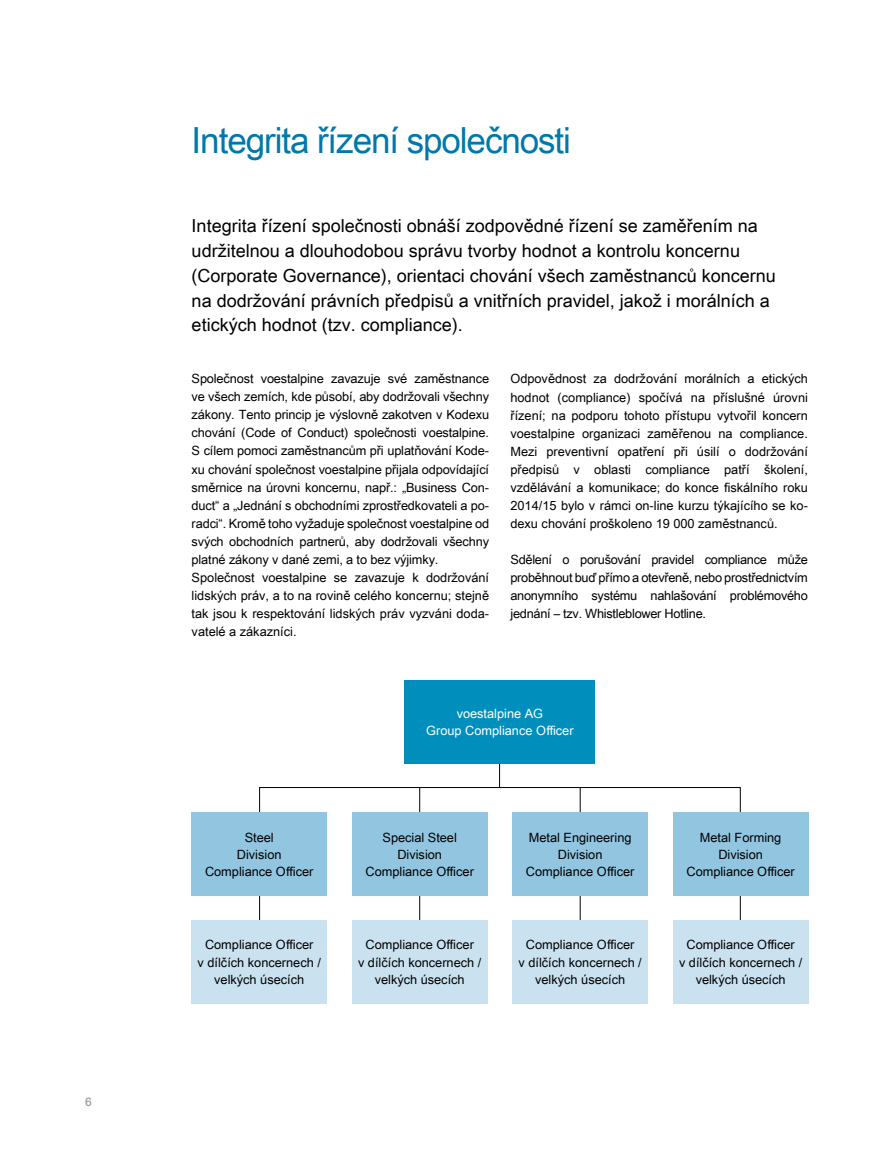
<style>
.page{position:relative;width:893px;height:1157px;background:#fff}
.page>*{position:absolute;margin:0;border:0;box-sizing:border-box;transform-origin:0 0}
.t1{font:36px "Arial Unicode MS";letter-spacing:-.03em;color:#0078aa}
.t2{font:18px/24.8px "Arial Unicode MS";color:#000}
.t3{font:12.75px/18px "Arial Unicode MS";letter-spacing:-.005em;color:#000;text-align:center}
.t4{font:12.75px/17.2px "Arial Unicode MS";color:#fff;text-align:center}
.t5{font:500 12px "Helvetica Neue";color:#9c9d9d}
</style>
<div class="page">
<hr style="left:419px;top:787px;width:1px;height:185px;background:#000">
<hr style="left:580px;top:787px;width:1px;height:185px;background:#000">
<hr style="left:499px;top:745px;width:1px;height:42px;background:#000">
<div style="left:405px;top:680px;width:190px;height:83px;background:#008fbc"></div>
<div style="left:192px;top:920px;width:135px;height:83px;background:#cae2f0"></div>
<div style="left:352px;top:920px;width:135px;height:83px;background:#cae2f0"></div>
<div style="left:513px;top:920px;width:135px;height:83px;background:#cae2f0"></div>
<div style="left:673px;top:920px;width:135px;height:83px;background:#cae2f0"></div>
<div style="left:192px;top:812px;width:135px;height:84px;background:#92c5e0"></div>
<div style="left:352px;top:812px;width:135px;height:84px;background:#92c5e0"></div>
<div style="left:513px;top:812px;width:135px;height:84px;background:#92c5e0"></div>
<div style="left:673px;top:812px;width:135px;height:84px;background:#92c5e0"></div>
<p class="t5" style="left:85px;top:1094px;width:8px">6</p>
<h1 class="t1" style="left:192px;top:115px;width:381px">Integrita řízení společnosti</h1>
<p class="t2" style="left:192px;top:213px;width:586px">Integrita řízení společnosti obnáší zodpovědné řízení se zaměřením na udržitelnou a dlouhodobou správu tvorby hodnot a kontrolu koncernu (Corporate Governance), orientaci chování všech zaměstnanců koncernu na dodržování právních předpisů a vnitřních pravidel, jakož i morálních a etických hodnot (tzv. compliance).</p>
<p class="t3" style="left:192px;top:370px;width:299px;text-align:left">Společnost voestalpine zavazuje své zaměstnance ve všech zemích, kde působí, aby dodržovali všechny zákony. Tento princip je výslovně zakotven v Kodexu chování (Code of Conduct) společnosti voestalpine.<br>S cílem pomoci zaměstnancům při uplatňování Kode&shy;xu chování společnost voestalpine přijala odpovídající směrnice na úrovni koncernu, např.: „Business Con&shy;duct“ a „Jednání s obchodními zprostředkovateli a po&shy;radci“. Kromě toho vyžaduje společnost voestalpine od svých obchodních partnerů, aby dodržovali všechny platné zákony v dané zemi, a to bez výjimky.<br>Společnost voestalpine se zavazuje k dodržování lidských práv, a to na rovině celého koncernu; stejně tak jsou k respektování lidských práv vyzváni doda&shy;vatelé a zákazníci.</p>
<p class="t3" style="left:510px;top:370px;width:299px;text-align:justify">Odpovědnost za dodržování morálních a etických hodnot (compliance) spočívá na příslušné úrovni řízení; na podporu tohoto přístupu vytvořil koncern voestalpine organizaci zaměřenou na compliance.<br>Mezi preventivní opatření při úsilí o dodržování předpisů v oblasti compliance patří školení, vzdělávání a komunikace; do konce fiskálního roku 2014/15 bylo v rámci on-line kurzu týkajícího se ko&shy;dexu chování proškoleno 19 000 zaměstnanců.</p>
<p class="t3" style="left:510px;top:550px;width:299px;text-align:justify">Sdělení o porušování pravidel compliance může proběhnout buď přímo a otevřeně, nebo prostřednictvím anonymního systému nahlašování problémového jednání – tzv. Whistleblower Hotline.</p>
<p class="t4" style="left:426px;top:704px;width:149px">voestalpine AG<br>Group Compliance Officer</p>
<p class="t3" style="left:205px;top:828px;width:110px;line-height:17.2px">Steel<br>Division<br>Compliance Officer</p>
<p class="t3" style="left:365px;top:828px;width:110px;line-height:17.2px">Special Steel<br>Division<br>Compliance Officer</p>
<p class="t3" style="left:526px;top:828px;width:110px;line-height:17.2px">Metal Engineering<br>Division<br>Compliance Officer</p>
<p class="t3" style="left:686px;top:828px;width:110px;line-height:17.2px">Metal Forming<br>Division<br>Compliance Officer</p>
<p class="t3" style="left:198px;top:936px;width:125px;line-height:17.2px">Compliance Officer<br>v dílčích koncernech / velkých úsecích</p>
<p class="t3" style="left:358px;top:936px;width:125px;line-height:17.2px">Compliance Officer<br>v dílčích koncernech / velkých úsecích</p>
<p class="t3" style="left:518px;top:936px;width:125px;line-height:17.2px">Compliance Officer<br>v dílčích koncernech / velkých úsecích</p>
<p class="t3" style="left:679px;top:936px;width:125px;line-height:17.2px">Compliance Officer<br>v dílčích koncernech / velkých úsecích</p>
</div>
